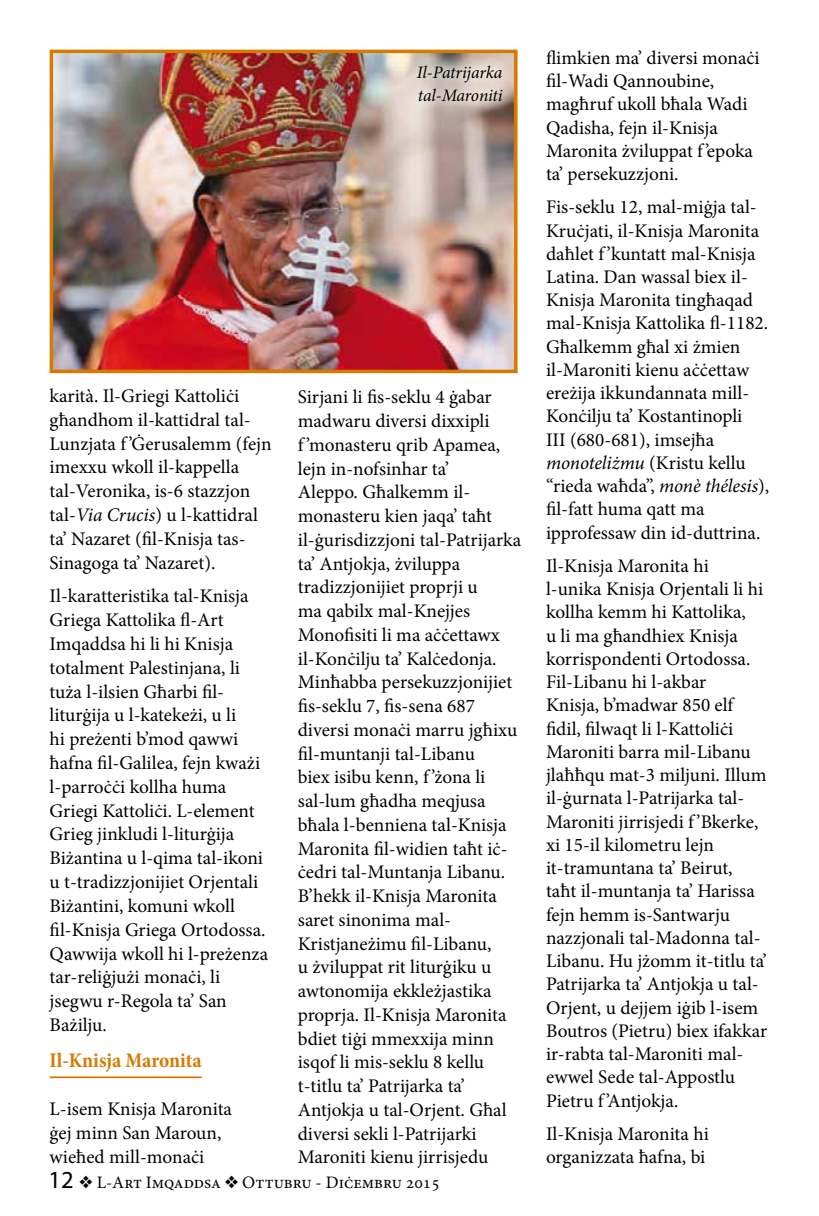
<style>
.page{position:relative;width:819px;height:1216px;background:#fff}
.page>*{position:absolute;margin:0;border:0;box-sizing:border-box;transform-origin:0 0}
.t1{font:700 condensed 21px "Minion Pro";letter-spacing:-.005em;color:#d67a00}
.t2{font:19.25px/23.8px "Minion Pro";color:#000}
.t3{font:17.5px "Minion Pro";color:#000}
.t4{font:italic 17.5px/23.1px "Minion Pro";letter-spacing:-.01em;color:#000}
.s1{font-style:italic}
.s2{font-family:"Myriad Pro";font-size:24.5px}
</style>
<div class="page">
<hr style="left:50px;top:1076px;width:152px;height:2px;background:#d67a00">
<img style="left:55px;top:55px;width:457px;height:313px">
<div style="left:50px;top:50px;width:467px;height:323px;border:4px solid #d67a00"></div>
<div style="left:404px;top:52px;width:111px;height:62px;background:#fff;opacity:.75"></div>
<p class="t4" style="left:417px;top:61px;width:87px">Il-Patrijarka tal-Maroniti</p>
<p class="t2" style="left:50px;top:384px;width:223px">karità. Il-Griegi Kattoliċi għandhom il-kattidral tal-<br>Lunzjata f ’Ġerusalemm (fejn imexxu wkoll il-kappella tal-Veronika, is-6 stazzjon tal-<span class="s1">Via Crucis</span>) u l-kattidral ta’ Nazaret (fil-Knisja tas-<br>Sinagoga ta’ Nazaret).</p>
<p class="t2" style="left:50px;top:584px;width:220px">Il-karatteristika tal-Knisja<br>Griega Kattolika fl-Art<br>Imqaddsa hi li hi Knisja totalment Palestinjana, li tuża l-ilsien Għarbi fil&shy;liturġija u l-katekeżi, u li<br>hi preżenti b’mod qawwi ħafna fil-Galilea, fejn kważi l-parroċċi kollha huma<br>Griegi Kattoliċi. L-element<br>Grieg jinkludi l-liturġija<br>Biżantina u l-qima tal-ikoni u t-tradizzjonijiet Orjentali<br>Biżantini, komuni wkoll fil-Knisja Griega Ortodossa.<br>Qawwija wkoll hi l-preżenza tar-reliġjużi monaċi, li jsegwu r-Regola ta’ San<br>Bażilju.</p>
<p class="t1" style="left:50px;top:1045px;width:154px">Il-Knisja Maronita</p>
<p class="t2" style="left:50px;top:1097px;width:184px">L-isem Knisja Maronita ġej minn San Maroun, wieħed mill-monaċi</p>
<p class="t2" style="left:298px;top:385px;width:225px">Sirjani li fis-seklu 4 ġabar madwaru diversi dixxipli<br>f ’monasteru qrib Apamea, lejn in-nofsinhar ta’<br>Aleppo. Għalkemm il&shy;monasteru kien jaqa’ taħt il-ġurisdizzjoni tal-Patrijarka ta’ Antjokja, żviluppa tradizzjonijiet proprji u<br>ma qabilx mal-Knejjes<br>Monofisiti li ma aċċettawx il-Konċilju ta’ Kalċedonja.<br>Minħabba persekuzzjonijiet fis-seklu 7, fis-sena 687 diversi monaċi marru jgħixu fil-muntanji tal-Libanu<br>biex isibu kenn, f ’żona li sal-lum għadha meqjusa bħala l-benniena tal-Knisja<br>Maronita fil-widien taħt iċ&shy;ċedri tal-Muntanja Libanu.<br>B’hekk il-Knisja Maronita saret sinonima mal-<br>Kristjaneżimu fil-Libanu,<br>u żviluppat rit liturġiku u awtonomija ekkleżjastika proprja. Il-Knisja Maronita bdiet tiġi mmexxija minn isqof li mis-seklu 8 kellu t-titlu ta’ Patrijarka ta’<br>Antjokja u tal-Orjent. Għal diversi sekli l-Patrijarki<br>Maroniti kienu jirrisjedu</p>
<p class="t3" style="left:48px;top:1170px;width:393px"><span class="s2">12</span> ❖ L-Art Imqaddsa ❖ Ottubru - Diċembru 2015</p>
<p class="t2" style="left:546px;top:46px;width:215px;line-height:23.3px">flimkien ma’ diversi monaċi fil-Wadi Qannoubine, magħruf ukoll bħala Wadi<br>Qadisha, fejn il-Knisja<br>Maronita żviluppat f ’epoka ta’ persekuzzjoni.</p>
<p class="t2" style="left:546px;top:195px;width:225px;line-height:23.3px">Fis-seklu 12, mal-miġja tal-<br>Kruċjati, il-Knisja Maronita daħlet f ’kuntatt mal-Knisja<br>Latina. Dan wassal biex il-<br>Knisja Maronita tingħaqad mal-Knisja Kattolika fl-1182.<br>Għalkemm għal xi żmien il-Maroniti kienu aċċettaw ereżija ikkundannata mill-<br>Konċilju ta’ Kostantinopli<br>III (680-681), imsejħa <span class="s1">monoteliżmu</span> (Kristu kellu “rieda waħda”, <span class="s1">monè thélesis</span>), fil-fatt huma qatt ma ipprofessaw din id-duttrina.</p>
<p class="t2" style="left:546px;top:554px;width:223px;line-height:23.3px">Il-Knisja Maronita hi l-unika Knisja Orjentali li hi kollha kemm hi Kattolika,<br>u li ma għandhiex Knisja korrispondenti Ortodossa.<br>Fil-Libanu hi l-akbar<br>Knisja, b’madwar 850 elf fidil, filwaqt li l-Kattoliċi<br>Maroniti barra mil-Libanu jlaħħqu mat-3 miljuni. Illum il-ġurnata l-Patrijarka tal-<br>Maroniti jirrisjedi f ’Bkerke, xi 15-il kilometru lejn it-tramuntana ta’ Beirut, taħt il-muntanja ta’ Harissa fejn hemm is-Santwarju nazzjonali tal-Madonna tal-<br>Libanu. Hu jżomm it-titlu ta’<br>Patrijarka ta’ Antjokja u tal-<br>Orjent, u dejjem iġib l-isem<br>Boutros (Pietru) biex ifakkar ir-rabta tal-Maroniti mal&shy;ewwel Sede tal-Appostlu<br>Pietru f ’Antjokja.</p>
<p class="t2" style="left:546px;top:1121px;width:164px;line-height:23.3px">Il-Knisja Maronita hi organizzata ħafna, bi</p>
</div>
